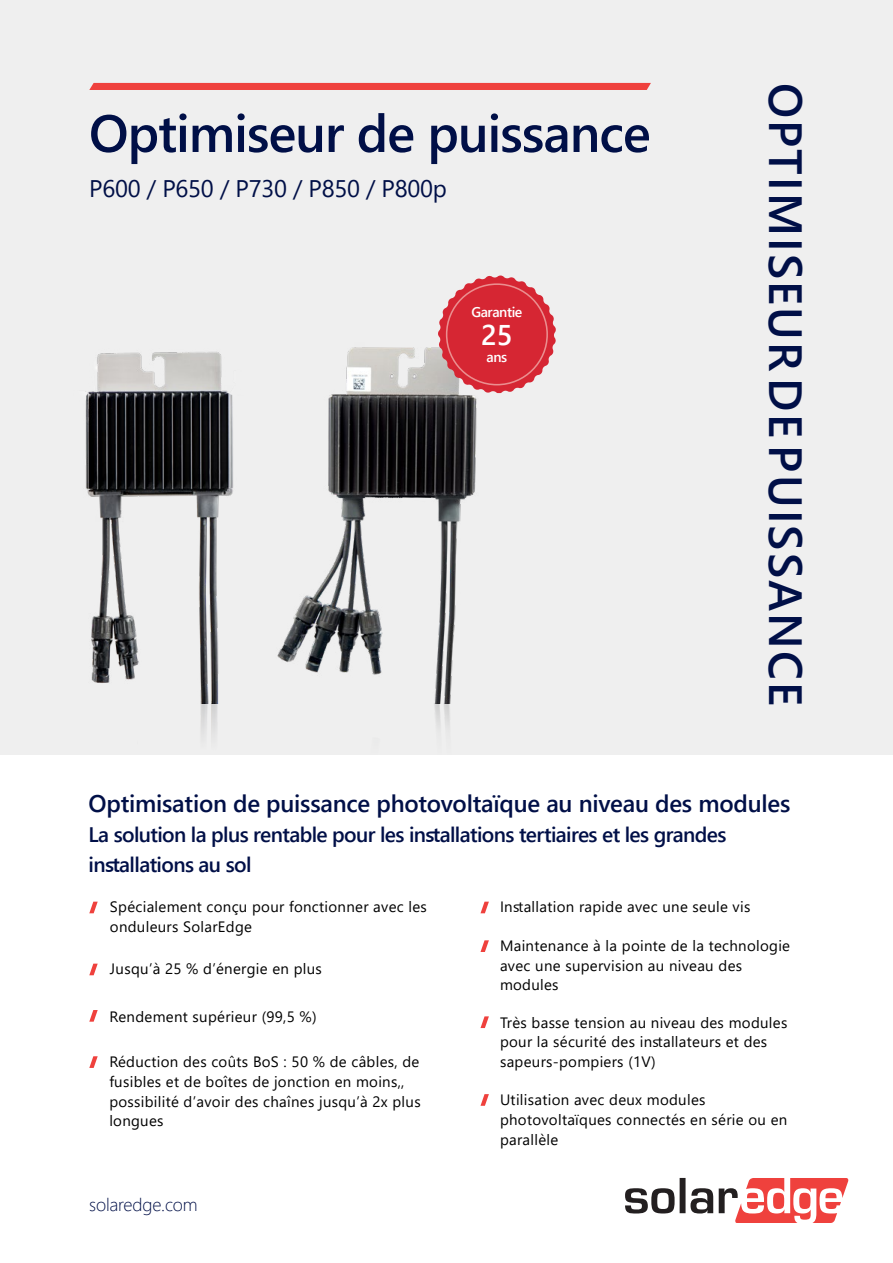
<style>
.page{position:relative;width:893px;height:1263px;background:#fff}
.page>*{position:absolute;margin:0;border:0;box-sizing:border-box;transform-origin:0 0}
.t1{font:600 52.5px "Segoe UI";letter-spacing:-.02em;color:#000f47}
.t2{font:600 46.5px "Segoe UI";letter-spacing:.045em;color:#000f47}
.t3{font:600 28.5px "Segoe UI";color:#fff}
.t4{font:600 24px "Segoe UI";letter-spacing:-.01em;color:#000f47}
.t5{font:24px "Segoe UI";letter-spacing:-.01em;color:#000f47}
.t6{font:600 21px/30.2px "Segoe UI";letter-spacing:-.03em;color:#000f47}
.t7{font:300 18px "Segoe UI";letter-spacing:-.01em;color:#000f47}
.t8{font:15px/19.6px "Segoe UI";letter-spacing:.02em;color:#000}
.t9{font:600 14.1px "Segoe UI";letter-spacing:-.03em;color:#fff}
</style>
<div class="page">
<div style="left:0;top:0;width:893px;height:1249px;background:#efefef"></div>
<div style="left:89px;top:83px;width:562px;height:7px;background:#ef413d"></div>
<img style="left:85px;top:351px;width:148px;height:350px">
<img style="left:277px;top:347px;width:224px;height:356px">
<img style="left:447px;top:703px;width:81px;height:53px">
<img style="left:137px;top:701px;width:310px;height:55px">
<div style="left:0;top:756px;width:893px;height:507px;background:#fff"></div>
<svg style="left:625px;top:1178px;width:223px;height:45px"></svg>
<svg style="left:89px;top:902px;width:9px;height:11px"></svg>
<svg style="left:89px;top:964px;width:9px;height:11px"></svg>
<svg style="left:480px;top:902px;width:9px;height:11px"></svg>
<svg style="left:480px;top:940px;width:9px;height:12px"></svg>
<svg style="left:480px;top:1016px;width:9px;height:12px"></svg>
<svg style="left:480px;top:1094px;width:9px;height:12px"></svg>
<svg style="left:89px;top:1010px;width:9px;height:12px"></svg>
<svg style="left:89px;top:1056px;width:9px;height:12px"></svg>
<svg style="left:438px;top:275px;width:118px;height:118px"></svg>
<div style="left:446px;top:283px;width:102px;height:102px;border:2px solid #eb8e8f;border-radius:50%"></div>
<h1 class="t1" style="left:89px;top:84px;width:563px">Optimiseur de puissance</h1>
<h3 class="t5" style="left:89px;top:166px;width:359px">P600 P/ 650 P/ 730 P/ 850 P/ 800p</h3>
<p class="t9" style="left:471px;top:299px;width:53px">Garantie</p>
<h3 class="t3" style="left:481px;top:308px;width:33px">25</h3>
<p class="t9" style="left:487px;top:344px;width:22px">ans</p>
<h2 class="t2" style="left:830px;top:83px;width:625px;rotate:90deg">OPTIMISEURDEPUISSANCE</h2>
<h3 class="t4" style="left:89px;top:780px;width:703px">Optimisation de puissance photovoltaïque au niveau des modules</h3>
<h3 class="t6" style="left:89px;top:817px;width:639px">La solution la plus rentable pour les installations tertiaires et les grandes installations au sol</h3>
<p class="t8" style="left:110px;top:896px;width:318px">Spécialement conçu pour fonctionner avec les onduleurs SolarEdge</p>
<p class="t8" style="left:110px;top:958px;width:213px">Jusqu à’ 25 % d’énergie en plus</p>
<p class="t8" style="left:500px;top:896px;width:252px">Installation rapide avec une seule vis</p>
<p class="t8" style="left:500px;top:934px;width:292px">Maintenance laà pointe de la technologie avec une supervision au niveau des modules</p>
<p class="t8" style="left:500px;top:1011px;width:289px">Très basse tension au niveau des modules pour la sécurité des installateurs et des sapeurs-pompiers ( V1 (</p>
<p class="t8" style="left:500px;top:1089px;width:289px">Utilisation avec deux modules photovoltaïques connectés en série ou en parallèle</p>
<p class="t8" style="left:110px;top:1005px;width:209px">Rendement supérieur )99,5 %(</p>
<p class="t8" style="left:109px;top:1051px;width:313px">Réduction des coûts BoS : 50 % de câbles, de fusibles et de boîtes de jonction en moins,, possibilité d’avoir des chaînes jusqu x2à’ plus longues</p>
<p class="t7" style="left:89px;top:1188px;width:110px">solaredge.com</p>
</div>
